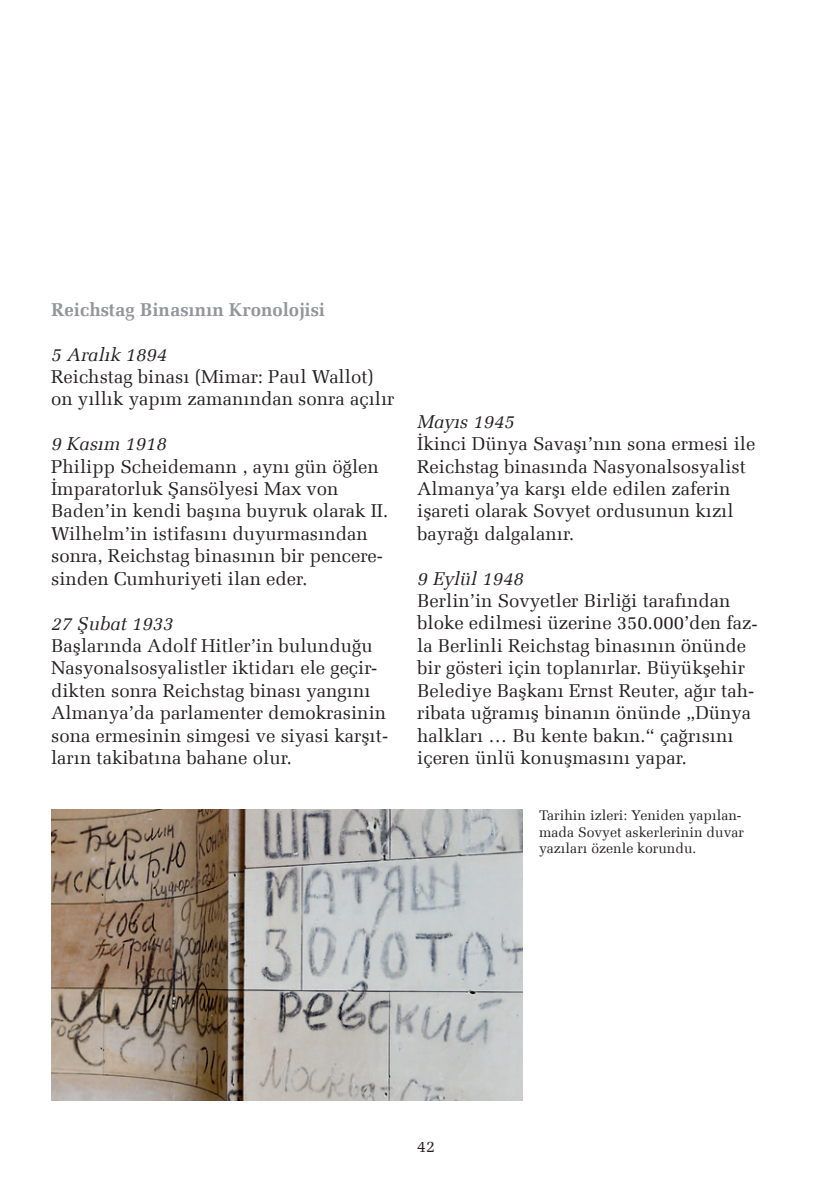
<style>
.page{position:relative;width:840px;height:1191px;background:#fff}
.page>*{position:absolute;margin:0;border:0;box-sizing:border-box;transform-origin:0 0}
.t1{font:18.6px/22.4px "Melior Com";color:#231f20}
.t2{font:italic 18.6px "Melior Com";color:#231f20}
.t3{font:700 18.6px "Melior Com";color:#939598}
.t4{font:16px "Melior Com";color:#231f20}
.t5{font:14px/16.8px "Melior Com";color:#231f20}
</style>
<div class="page">
<img style="left:51px;top:809px;width:471px;height:291px">
<p class="t3" style="left:51px;top:298px;width:275px">Reichstag Binasının Kronolojisi</p>
<p class="t2" style="left:51px;top:343px;width:117px">5 Aralık 1894</p>
<p class="t1" style="left:51px;top:365px;width:345px">Reichstag binası (Mimar: Paul Wallot) on yıllık yapım zamanından sonra açılır</p>
<p class="t2" style="left:51px;top:433px;width:117px">9 Kasım 1918</p>
<p class="t1" style="left:51px;top:455px;width:338px">Philipp Scheidemann , aynı gün öğlen İmparatorluk Şansölyesi Max von Baden’in kendi başına buyruk olarak II.<br>Wilhelm’in istifasını duyurmasından sonra, Reichstag binasının bir pencere&shy;sinden Cumhuriyeti ilan eder.</p>
<p class="t2" style="left:51px;top:612px;width:123px">27 Şubat 1933</p>
<p class="t1" style="left:51px;top:634px;width:338px">Başlarında Adolf Hitler’in bulunduğu Nasyonalsosyalistler iktidarı ele geçir&shy;dikten sonra Reichstag binası yangını Almanya’da parlamenter demokrasinin sona ermesinin simgesi ve siyasi karşıt&shy;ların takibatına bahane olur.</p>
<p class="t2" style="left:417px;top:410px;width:99px">Mayıs 1945</p>
<p class="t1" style="left:417px;top:432px;width:339px">İkinci Dünya Savaşı’nın sona ermesi ile Reichstag binasında Nasyonalsosyalist Almanya’ya karşı elde edilen zaferin işareti olarak Sovyet ordusunun kızıl bayrağı dalgalanır.</p>
<p class="t2" style="left:417px;top:567px;width:108px">9 Eylül 1948</p>
<p class="t1" style="left:417px;top:589px;width:342px">Berlin’in Sovyetler Birliği tarafından bloke edilmesi üzerine 350.000’den faz&shy;la Berlinli Reichstag binasının önünde bir gösteri için toplanırlar. Büyükşehir Belediye Başkanı Ernst Reuter, ağır tah&shy;ribata uğramış binanın önünde „Dünya halkları … Bu kente bakın.“ çağrısını içeren ünlü konuşmasını yapar.</p>
<p class="t5" style="left:539px;top:806px;width:206px">Tarihin izleri: Yeniden yapılan&shy;mada Sovyet askerlerinin duvar yazıları özenle korundu.</p>
<p class="t4" style="left:417px;top:1136px;width:19px">42</p>
</div>
